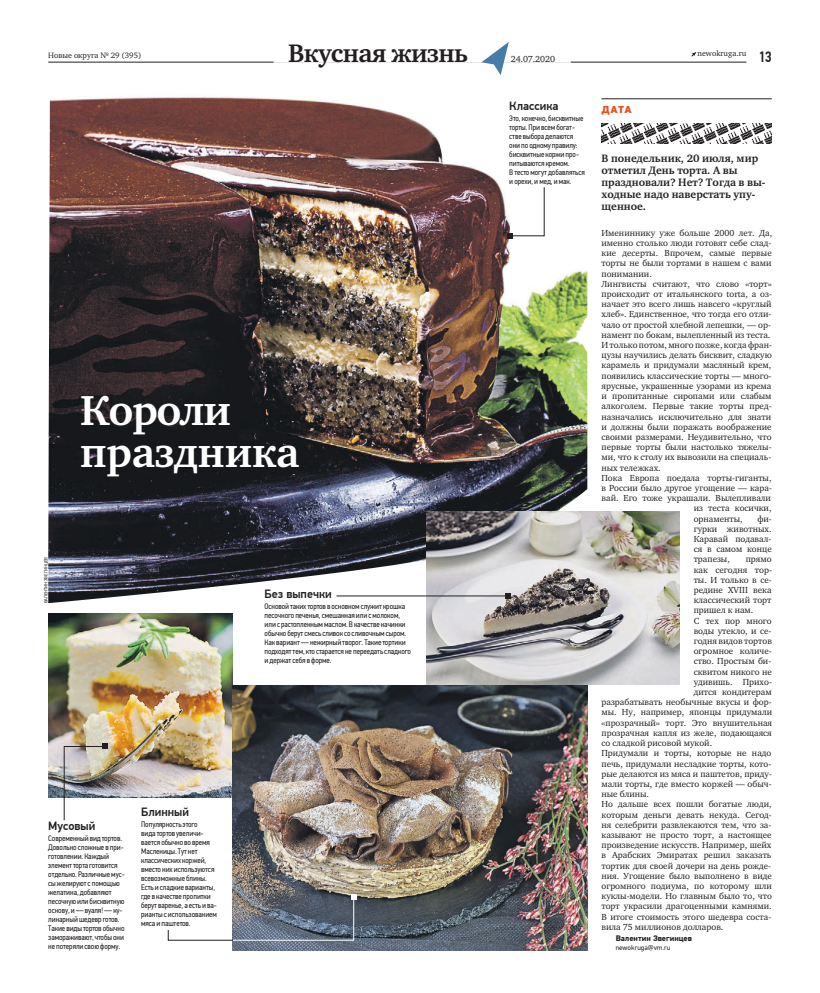
<style>
.page{position:relative;width:820px;height:993px;background:#fff}
.page>*{position:absolute;margin:0;border:0;box-sizing:border-box;transform-origin:0 0}
.t1{font:700 43px/42px "Charter ITC";letter-spacing:-.005em;color:#fff}
.t2{font:700 26px "Charter ITC";letter-spacing:-.02em;color:#231f20}
.t3{font:500 15px "PF Din Text Cond Pro";color:#231f20}
.t4{font:500 12px "PF Din Text Pro";color:#231f20}
.t5{font:700 11px/12px "Charter ITC";color:#231f20}
.t6{font:900 10px "PF Din Text Pro";color:#e65120}
.t7{font:9px/10.2px "Charter ITC";color:#231f20;text-align:justify}
.t8{font:8px/9px "PF Din Text Cond Pro";letter-spacing:-.01em;color:#231f20}
.t9{font:8px "Charter ITC";color:#231f20}
.t10{font:700 8px "PF Din Text Pro";color:#231f20}
.t11{font:7px "PF Din Text Pro";color:#231f20}
.t12{font:4.5px "PF Din Text Pro";color:#231f20}
</style>
<div class="page">
<svg style="left:691px;top:52px;width:5px;height:5px"></svg>
<hr style="left:48px;top:62px;width:698px;height:1px;background:#231f20">
<div style="left:273px;top:43px;width:297px;height:20px;background:#fff"></div>
<svg style="left:481px;top:42px;width:27px;height:33px"></svg>
<img style="left:49px;top:96px;width:394px;height:336px">
<img style="left:443px;top:163px;width:72px;height:348px">
<img style="left:515px;top:270px;width:72px;height:241px">
<img style="left:48px;top:432px;width:324px;height:171px">
<img style="left:371px;top:432px;width:73px;height:136px">
<svg style="left:601px;top:123px;width:170px;height:21px"></svg>
<hr style="left:601px;top:99px;width:170px;height:1px;background:#231f20">
<img style="left:48px;top:613px;width:184px;height:184px">
<img style="left:426px;top:511px;width:253px;height:173px">
<img style="left:232px;top:684px;width:355px;height:266px">
<svg style="left:505px;top:593px;width:6px;height:5px"></svg>
<img style="left:64px;top:743px;width:44px;height:77px">
<svg style="left:168px;top:893px;width:188px;height:47px"></svg>
<hr style="left:336px;top:595px;width:172px;height:1px;background:#231f20">
<svg style="left:507px;top:187px;width:37px;height:51px"></svg>
<p class="t9" style="left:48px;top:50px;width:95px">Новые округа № 29 (395)</p>
<h2 class="t2" style="left:288px;top:37px;width:182px">Вкусная жизнь</h2>
<p class="t9" style="left:697px;top:48px;width:50px">newokruga.ru</p>
<p class="t7" style="left:510px;top:54px;width:46px">24.07.2020</p>
<h3 class="t3" style="left:758px;top:51px;width:15px">13</h3>
<p class="t12" style="left:44px;top:603px;width:48px;rotate:-90deg">ВАЛЕНТИНЗВЕГИНЦЕВ</p>
<h1 class="t1" style="left:80px;top:389px;width:221px">Короли праздника</h1>
<h3 class="t4" style="left:264px;top:588px;width:69px">Без выпечки</h3>
<p class="t8" style="left:264px;top:602px;width:148px">Основой такихтортов в основномслужит крошка песочного печенья, смешанная или смолоком, или с растопленныммаслом. В качестве начинки обычно берутсмесь сливок со сливочнымсыром.<br>Как вариант — нежирный творог. Такие тортики подходяттем, кто старается не переедать сладкого и держатсебя вформе.</p>
<h3 class="t4" style="left:48px;top:820px;width:49px">Мусовый</h3>
<p class="t8" style="left:48px;top:834px;width:78px">Современный вид тортов.<br>Довольно сложные в при&shy;готовлении. Каждый элементторта готовится отдельно. Различныемус&shy;сыжелируютс помощью желатина, добавляют песочнуюили бисквитную основу, и — вуаля! — ку&shy;линарныйшедевр готов.<br>Такие видытортов обычно замораживают, чтобыони не потеряли своюформу.</p>
<h3 class="t4" style="left:141px;top:806px;width:49px">Блинный</h3>
<p class="t8" style="left:141px;top:819px;width:77px">Популярность этого<br>вида тортов увеличи&shy;вается обычно во время<br>Масленицы. Тут нет классических коржей, вместо них используются всевозможные блины.<br>Есть и сладкие варианты, где в качестве пропитки берут варенье, а есть и ва&shy;риантыс использованием мяса и паштетов.</p>
<h3 class="t4" style="left:509px;top:101px;width:51px">Классика</h3>
<p class="t8" style="left:509px;top:115px;width:77px">Это, конечно, бисквитные торты. При всембогат&shy;стве выбора делаются они по одному правилу: бисквитные коржи про&shy;питываются кремом.<br>В тестомогут добавляться и орехи, имед, имак.</p>
<p class="t6" style="left:601px;top:106px;width:32px">ДАТА</p>
<p class="t5" style="left:601px;top:152px;width:165px">В понедельник, 20 июля, мир отметил День торта. А вы праздновали? Нет? Тогда в вы&shy;ходные надо наверстать упу&shy;щенное.</p>
<p class="t7" style="left:601px;top:227px;width:172px">Имениннику уже больше 2000 лет. Да,</p>
<p class="t7" style="left:601px;top:238px;width:171px">именно столько люди готовят себе слад-</p>
<p class="t7" style="left:601px;top:248px;width:172px">кие десерты. Впрочем, самые первые</p>
<p class="t7" style="left:601px;top:258px;width:171px">торты не были тортами в нашем с вами</p>
<p class="t7" style="left:601px;top:268px;width:52px">понимании.</p>
<p class="t7" style="left:601px;top:278px;width:171px">Лингвисты считают, что слово «торт»</p>
<p class="t7" style="left:601px;top:289px;width:172px">происходит от итальянского torta, а оз-</p>
<p class="t7" style="left:601px;top:299px;width:171px">начает это всего лишь навсего «круглый</p>
<p class="t7" style="left:601px;top:309px;width:171px">хлеб». Единственное, что тогда его отли-</p>
<p class="t7" style="left:601px;top:319px;width:171px">чало от простой хлебной лепешки, — ор-</p>
<p class="t7" style="left:601px;top:329px;width:170px">намент по бокам, вылепленный из теста.</p>
<p class="t7" style="left:601px;top:340px;width:172px">И только потом, много позже, когда фран-</p>
<p class="t7" style="left:601px;top:350px;width:172px">цузы научились делать бисквит, сладкую</p>
<p class="t7" style="left:601px;top:360px;width:171px">карамель и придумали масляный крем,</p>
<p class="t7" style="left:601px;top:370px;width:171px">появились классические торты — много-</p>
<p class="t7" style="left:601px;top:380px;width:171px">ярусные, украшенные узорами из крема</p>
<p class="t7" style="left:601px;top:391px;width:171px">и пропитанные сиропами или слабым</p>
<p class="t7" style="left:601px;top:401px;width:171px">алкоголем. Первые такие торты пред-</p>
<p class="t7" style="left:601px;top:411px;width:171px">назначались исключительно для знати</p>
<p class="t7" style="left:601px;top:421px;width:171px">и должны были поражать воображение</p>
<p class="t7" style="left:601px;top:431px;width:171px">своими размерами. Неудивительно, что</p>
<p class="t7" style="left:601px;top:442px;width:171px">первые торты были настолько тяжелы-</p>
<p class="t7" style="left:601px;top:452px;width:171px">ми, что к столу их вывозили на специаль-</p>
<p class="t7" style="left:601px;top:462px;width:61px">ных тележках.</p>
<p class="t7" style="left:601px;top:472px;width:171px">Пока Европа поедала торты-гиганты,</p>
<p class="t7" style="left:601px;top:482px;width:172px">в России было другое угощение — кара-</p>
<p class="t7" style="left:601px;top:493px;width:171px">вай. Его тоже украшали. Вылепливали</p>
<p class="t7" style="left:693px;top:503px;width:79px">из теста косички,</p>
<p class="t7" style="left:693px;top:513px;width:50px">орнаменты,</p>
<p class="t7" style="left:693px;top:513px;width:79px;text-indent:64px">фи&shy;гурки животных.<br>Каравай подавал&shy;ся в самом конце трапезы,</p>
<p class="t7" style="left:745px;top:554px;width:27px">прямо</p>
<p class="t7" style="left:693px;top:564px;width:80px">как сегодня тор-</p>
<p class="t7" style="left:693px;top:574px;width:79px">ты. И только в се-</p>
<p class="t7" style="left:693px;top:584px;width:79px">редине XVIII века</p>
<p class="t7" style="left:693px;top:595px;width:79px">классический торт</p>
<p class="t7" style="left:693px;top:605px;width:61px">пришел к нам.</p>
<p class="t7" style="left:693px;top:615px;width:79px">С тех пор много</p>
<p class="t7" style="left:693px;top:625px;width:79px">воды утекло, и се-</p>
<p class="t7" style="left:693px;top:635px;width:80px">годня видов тортов</p>
<p class="t7" style="left:693px;top:646px;width:79px">огромное количе-</p>
<p class="t7" style="left:693px;top:656px;width:79px">ство. Простым би-</p>
<p class="t7" style="left:693px;top:666px;width:79px">сквитом никого не</p>
<p class="t7" style="left:693px;top:676px;width:80px">удивишь. Прихо-</p>
<p class="t7" style="left:693px;top:686px;width:79px">дится кондитерам</p>
<p class="t7" style="left:601px;top:696px;width:171px">разрабатывать необычные вкусы и фор-</p>
<p class="t7" style="left:601px;top:707px;width:172px">мы. Ну, например, японцы придумали</p>
<p class="t7" style="left:601px;top:717px;width:172px">«прозрачный» торт. Это внушительная</p>
<p class="t7" style="left:601px;top:727px;width:172px">прозрачная капля из желе, подающаяся</p>
<p class="t7" style="left:601px;top:737px;width:112px">со сладкой рисовой мукой.</p>
<p class="t7" style="left:601px;top:747px;width:171px">Придумали и торты, которые не надо</p>
<p class="t7" style="left:601px;top:758px;width:171px">печь, придумали несладкие торты, кото-</p>
<p class="t7" style="left:601px;top:768px;width:172px">рые делаются из мяса и паштетов, приду-</p>
<p class="t7" style="left:601px;top:778px;width:171px">мали торты, где вместо коржей — обыч-</p>
<p class="t7" style="left:601px;top:788px;width:49px">ные блины.</p>
<p class="t7" style="left:601px;top:798px;width:171px">Но дальше всех пошли богатые люди,</p>
<p class="t7" style="left:601px;top:809px;width:172px">которым деньги девать некуда. Сегод-</p>
<p class="t7" style="left:601px;top:819px;width:171px">ня селебрити развлекаются тем, что за-</p>
<p class="t7" style="left:601px;top:829px;width:172px">казывают не просто торт, а настоящее</p>
<p class="t7" style="left:601px;top:839px;width:171px">произведение искусств. Например, шейх</p>
<p class="t7" style="left:601px;top:849px;width:171px">в Арабских Эмиратах решил заказать</p>
<p class="t7" style="left:601px;top:860px;width:171px">тортик для своей дочери на день рожде-</p>
<p class="t7" style="left:601px;top:870px;width:172px">ния. Угощение было выполнено в виде</p>
<p class="t7" style="left:601px;top:880px;width:172px">огромного подиума, по которому шли</p>
<p class="t7" style="left:601px;top:890px;width:172px">куклы-модели. Но главным было то, что</p>
<p class="t7" style="left:601px;top:900px;width:172px">торт украсили драгоценными камнями.</p>
<p class="t7" style="left:601px;top:911px;width:171px">В итоге стоимость этого шедевра соста-</p>
<p class="t7" style="left:601px;top:921px;width:123px">вила 75 миллионов долларов.</p>
<p class="t10" style="left:615px;top:933px;width:78px">Валентин Звегинцев</p>
<p class="t11" style="left:615px;top:944px;width:56px">newokruga@vm.ru</p>
</div>
